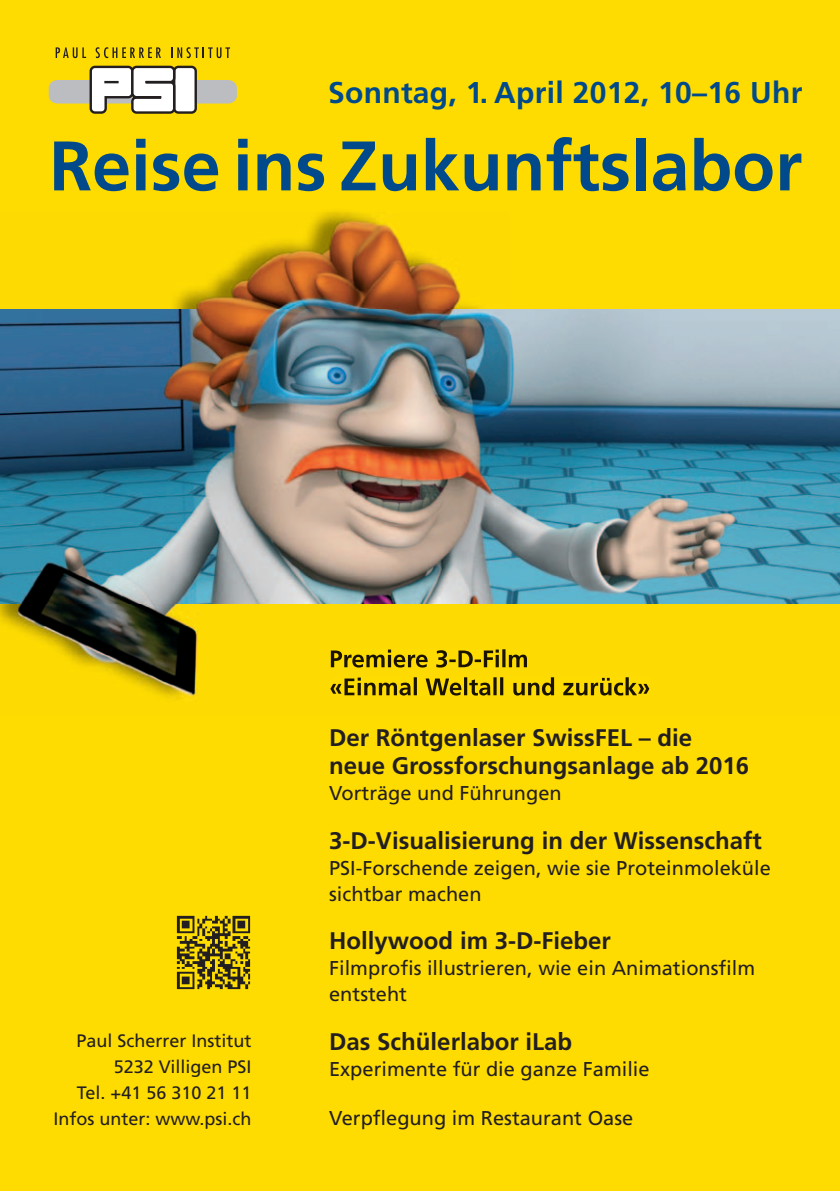
<style>
.page{position:relative;width:840px;height:1191px;background:#fff}
.page>*{position:absolute;margin:0;border:0;box-sizing:border-box;transform-origin:0 0}
.t1{font:700 70px "Frutiger";color:#004a8b}
.t2{font:700 30px "Frutiger";letter-spacing:.01em;color:#004a8b}
.t3{font:700 24px/28px "Frutiger";color:#231f20}
.t4{font:20px/26px "Frutiger";color:#231f20}
.t5{font:18px/26px "Frutiger";color:#231f20;text-align:right}
</style>
<div class="page">
<div style="left:0;top:0;width:839px;height:1191px;background:#ffdc01"></div>
<svg style="left:197px;top:80px;width:40px;height:24px"></svg>
<div style="left:174px;top:67px;width:22px;height:46px;background:#fff;border-radius:4px"></div>
<div style="left:173px;top:66px;width:24px;height:48px;border:2px solid #231f20;border-radius:4px"></div>
<svg style="left:49px;top:65px;width:127px;height:49px"></svg>
<svg style="left:56px;top:47px;width:30px;height:11px"></svg>
<svg style="left:95px;top:47px;width:66px;height:11px"></svg>
<svg style="left:171px;top:47px;width:59px;height:11px"></svg>
<img style="left:176px;top:915px;width:75px;height:75px">
<img style="left:0;top:212px;width:499px;height:487px">
<img style="left:489px;top:603px;width:350px;height:96px">
<img style="left:509px;top:649px;width:19px;height:18px">
<img style="left:509px;top:677px;width:140px;height:18px">
<img style="left:330px;top:649px;width:179px;height:18px">
<img style="left:330px;top:677px;width:179px;height:18px">
<img style="left:0;top:309px;width:839px;height:294px">
<h2 class="t2" style="left:328px;top:75px;width:475px">Sonntag, 1. April 2012, 10–16 Uhr</h2>
<h1 class="t1" style="left:49px;top:125px;width:754px">Reise ins Zukunftslabor</h1>
<p class="t5" style="left:53px;top:1027px;width:200px">Paul Scherrer Institut<br>5232 Villigen PSI<br>Tel. +41 56 310 21 11<br>Infos unter: www.psi.ch</p>
<p class="t3" style="left:329px;top:723px;width:421px">Der Röntgenlaser SwissFEL – die neue Grossforschungsanlage ab 2016</p>
<p class="t4" style="left:329px;top:780px;width:234px">Vorträge und Führungen</p>
<p class="t3" style="left:329px;top:826px;width:434px">3-D-Visualisierung in der Wissenschaft</p>
<p class="t4" style="left:329px;top:854px;width:443px">PSI-Forschende zeigen, wie sie Proteinmoleküle sichtbar machen</p>
<p class="t3" style="left:329px;top:926px;width:283px">Hollywood im 3-D-Fieber</p>
<p class="t4" style="left:329px;top:955px;width:427px">Filmprofis illustrieren, wie ein Animationsfilm entsteht</p>
<p class="t3" style="left:329px;top:1027px;width:244px">Das Schülerlabor iLab</p>
<p class="t4" style="left:329px;top:1056px;width:322px">Experimente für die ganze Familie</p>
<p class="t4" style="left:329px;top:1104px;width:305px">Verpflegung im Restaurant Oase</p>
</div>
